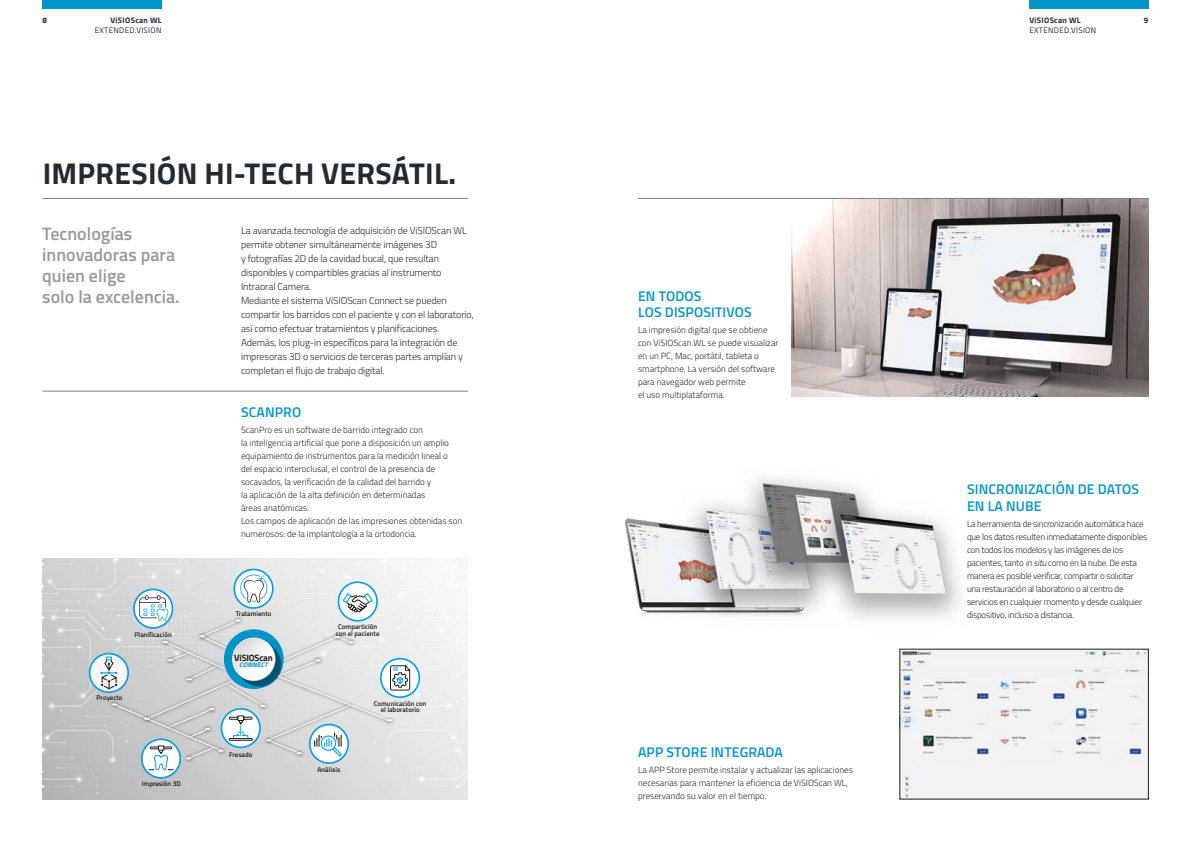
<style>
.page{position:relative;width:1191px;height:842px;background:#fff}
.page>*{position:absolute;margin:0;border:0;box-sizing:border-box;transform-origin:0 0}
.t1{font:700 30px "Titillium";letter-spacing:.01em;color:#222a32}
.t2{font:600 18px/21px "Titillium";color:#96999e}
.t3{font:600 14px/16.8px "Titillium";letter-spacing:.01em;color:#0094ca}
.t4{font:300 10px/14px "Titillium";letter-spacing:-.01em;color:#222a32}
.t5{font:700 9.2px "Titillium";letter-spacing:-.025em;color:#1d1d1b}
.t6{font:300 9px/13px "Titillium";color:#222a32}
.t7{font:300 9px/13px "Titillium";letter-spacing:-.025em;color:#222a32}
.t8{font:8px "Titillium";letter-spacing:.04em;color:#222a32}
.t9{font:700 8px "Titillium";letter-spacing:.035em;color:#222a32}
.t10{font:600 6.9px/7.4px "Titillium";color:#1d1d1b;text-align:center}
.t11{font:italic 700 6.7px "Titillium";color:#0094ca}
.s1{font-style:italic}
</style>
<div class="page">
<hr style="left:43px;top:198px;width:425px;height:1px;background:#7d8186">
<div style="left:43px;top:0;width:119px;height:9px;background:#0094ca"></div>
<img style="left:791px;top:199px;width:357px;height:198px">
<hr style="left:638px;top:198px;width:510px;height:1px;background:#7d8186">
<div style="left:1029px;top:0;width:119px;height:9px;background:#0094ca"></div>
<hr style="left:43px;top:391px;width:425px;height:1px;background:#7d8186">
<img style="left:624px;top:477px;width:336px;height:142px">
<img style="left:901px;top:651px;width:245px;height:146px">
<img style="left:43px;top:559px;width:425px;height:240px">
<svg style="left:89px;top:569px;width:331px;height:210px"></svg>
<p class="t9" style="left:43px;top:14px;width:6px">8</p>
<p class="t9" style="left:1029px;top:14px;width:53px">ViSIOScan WL</p>
<p class="t8" style="left:1029px;top:24px;width:68px">EXTENDED.VISION</p>
<p class="t9" style="left:110px;top:14px;width:53px">ViSIOScan WL</p>
<p class="t8" style="left:95px;top:24px;width:68px">EXTENDED.VISION</p>
<p class="t9" style="left:1144px;top:14px;width:6px">9</p>
<h1 class="t1" style="left:43px;top:151px;width:415px">IMPRESIÓN HI-TECH VERSÁTIL.</h1>
<h2 class="t2" style="left:42px;top:223px;width:139px">Tecnologías innovadoras para quien elige<br>solo la excelencia.</h2>
<p class="t4" style="left:241px;top:223px;width:234px">La avanzada tecnología de adquisición de ViSIOScan WL permite obtener simultáneamente imágenes 3D<br>y fotografías 2D de la cavidad bucal, que resultan disponibles y compartibles gracias al instrumento Intraoral Camera.<br>Mediante el sistema ViSIOScan Connect se pueden compartir los barridos con el paciente y con el laboratorio, así como efectuar tratamientos y planificaciones.<br>Además, los plug-in específicos para la integración de impresoras 3D o servicios de terceras partes amplían y completan el flujo de trabajo digital.</p>
<h3 class="t3" style="left:638px;top:286px;width:115px">EN TODOS<br>LOS DISPOSITIVOS</h3>
<p class="t6" style="left:638px;top:323px;width:142px">La impresión digital que se obtiene con ViSIOScan WL se puede visualizar en un PC, Mac, portátil, tableta o smartphone. La versión del software para navegador web permite<br>el uso multiplataforma.</p>
<p class="t10" style="left:135px;top:631px;width:39px">Planificación</p>
<p class="t10" style="left:97px;top:694px;width:27px">Proyecto</p>
<p class="t10" style="left:142px;top:780px;width:41px">Impresión 3D</p>
<h3 class="t3" style="left:241px;top:403px;width:62px">SCANPRO</h3>
<p class="t6" style="left:241px;top:423px;width:223px">ScanPro es un software de barrido integrado con<br>la inteligencia artificial que pone a disposición un amplio equipamiento de instrumentos para la medición lineal o<br>del espacio interoclusal, el control de la presencia de socavados, la verificación de la calidad del barrido y<br>la aplicación de la alta definición en determinadas<br>áreas anatómicas.<br>Los campos de aplicación de las impresiones obtenidas son numerosos: de la implantología a la ortodoncia.</p>
<p class="t10" style="left:236px;top:610px;width:37px">Tratamiento</p>
<p class="t5" style="left:234px;top:650px;width:40px">ViSIOScan</p>
<p class="t11" style="left:239px;top:660px;width:33px">CONNECT</p>
<p class="t10" style="left:229px;top:750px;width:25px">Fresado</p>
<p class="t10" style="left:336px;top:622px;width:45px">Compartición con el paciente</p>
<p class="t10" style="left:317px;top:765px;width:24px">Análisis</p>
<p class="t10" style="left:374px;top:699px;width:54px;line-height:6.9px">Comunicación con el laboratorio</p>
<h3 class="t3" style="left:638px;top:743px;width:146px">APP STORE INTEGRADA</h3>
<p class="t6" style="left:638px;top:763px;width:216px">La APP Store permite instalar y actualizar las aplicaciones necesarias para mantener la eficiencia de ViSIOScan WL, preservando su valor en el tiempo.</p>
<h3 class="t3" style="left:967px;top:480px;width:173px">SINCRONIZACIÓN DE DATOS<br>EN LA NUBE</h3>
<p class="t7" style="left:967px;top:517px;width:182px">La herramienta de sincronización automática hace que los datos resulten inmediatamente disponibles con todos los modelos y las imágenes de los pacientes, tanto <span class="s1">insitu</span>como en la nube. De esta manera es posible verificar, compartir o solicitar una restauración al laboratorio o al centro de servicios en cualquier momento y desde cualquier dispositivo, incluso a distancia.</p>
</div>
